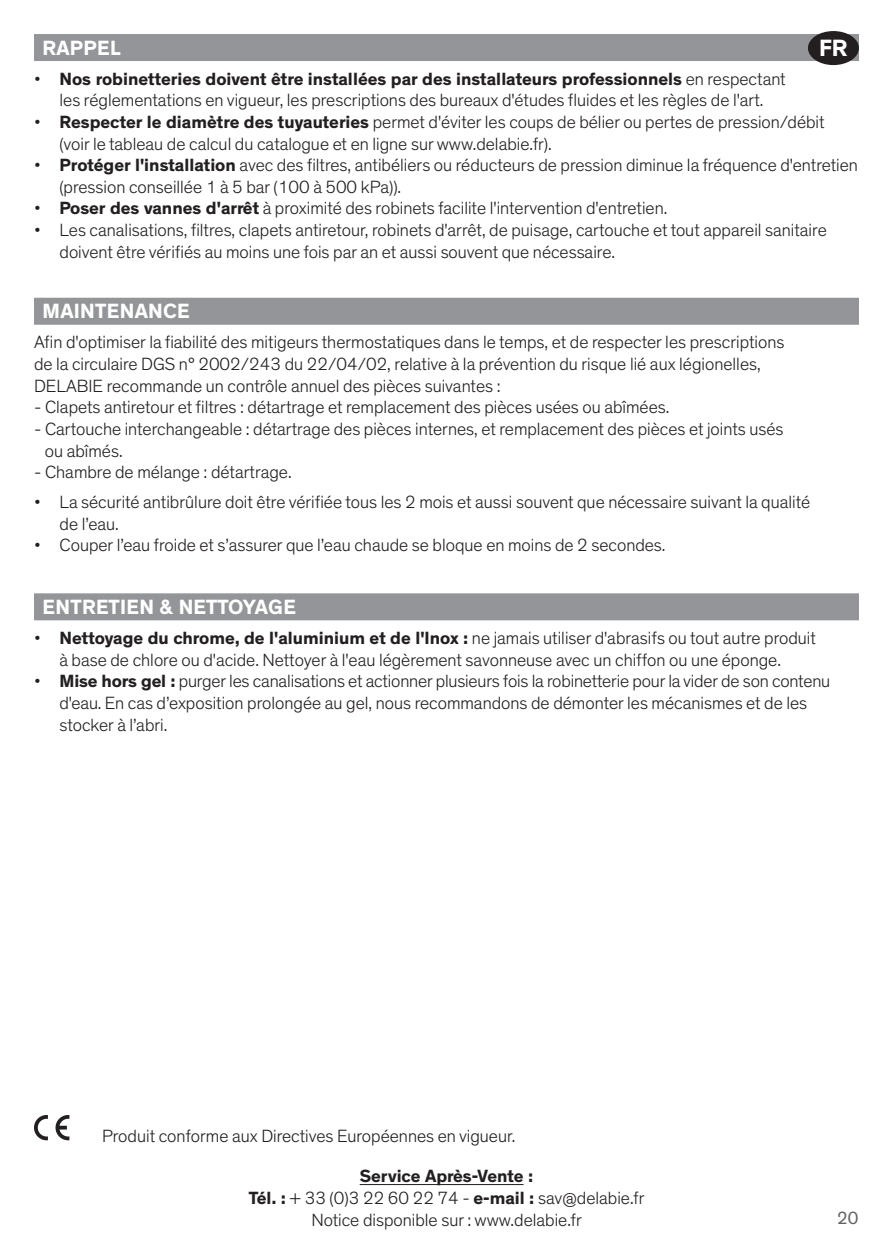
<style>
.page{position:relative;width:893px;height:1259px;background:#fff}
.page>*{position:absolute;margin:0;border:0;box-sizing:border-box;transform-origin:0 0}
.t1{font:700 24px "Theinhardt";color:#fff}
.t2{font:700 21px "Theinhardt";letter-spacing:.015em;color:#fff}
.t3{font:300 18px/21.6px "Theinhardt";color:#231f20}
.t4{font:18px "Theinhardt";color:#636366}
.s1{font-weight:700}
</style>
<div class="page">
<div style="left:34px;top:34px;width:825px;height:27px;background:#939598"></div>
<svg style="left:34px;top:1115px;width:35px;height:25px"></svg>
<hr style="left:360px;top:1184px;width:164px;height:1px;background:#231f20">
<div style="left:34px;top:298px;width:825px;height:27px;background:#939598"></div>
<div style="left:34px;top:593px;width:825px;height:27px;background:#939598"></div>
<div style="left:808px;top:31px;width:51px;height:34px;background:#231f20;border-radius:50%"></div>
<h1 class="t1" style="left:819px;top:34px;width:30px">FR</h1>
<p class="t2" style="left:43px;top:35px;width:80px">RAPPEL</p>
<p class="t3" style="left:34px;top:68px;width:753px;text-align:center">• <span class="s1">Nos robinetteries doivent être installées par des installateurs professionnels</span> en respectant les réglementations en vigueur, les prescriptions des bureaux d'études fluides et les règles de l'art.</p>
<p class="t3" style="left:60px;top:111px;width:767px;text-indent:-26px">• <span class="s1">Respecter le diamètre des tuyauteries</span> permet d'éviter les coups de bélier ou pertes de pression/débit (voir le tableau de calcul du catalogue et en ligne sur www.delabie.fr).</p>
<p class="t3" style="left:60px;top:154px;width:800px;text-indent:-26px">• <span class="s1">Protéger l'installation</span> avec des filtres, antibéliers ou réducteurs de pression diminue la fréquence d'entretien (pression conseillée 1 à 5 bar (100 à 500 kPa)).</p>
<p class="t3" style="left:34px;top:198px;width:635px">• <span class="s1">Poser des vannes d'arrêt</span> à proximité des robinets facilite l'intervention d'entretien.</p>
<p class="t3" style="left:60px;top:219px;width:769px;text-indent:-26px">• Les canalisations, filtres, clapets antiretour, robinets d'arrêt, de puisage, cartouche et tout appareil sanitaire doivent être vérifiés au moins une fois par an et aussi souvent que nécessaire.</p>
<p class="t2" style="left:43px;top:299px;width:149px">MAINTENANCE</p>
<p class="t3" style="left:34px;top:332px;width:752px">Afin d'optimiser la fiabilité des mitigeurs thermostatiques dans le temps, et de respecter les prescriptions de la circulaire DGS n° 2002/243 du 22/04/02, relative à la prévention du risque lié aux légionelles,<br>DELABIE recommande un contrôle annuel des pièces suivantes :</p>
<p class="t3" style="left:34px;top:396px;width:637px">- Clapets antiretour et filtres : détartrage et remplacement des pièces usées ou abîmées.</p>
<p class="t3" style="left:45px;top:418px;width:740px;text-indent:-11px">- Cartouche interchangeable : détartrage des pièces internes, et remplacement des pièces et joints usés ou abîmés.</p>
<p class="t3" style="left:34px;top:461px;width:259px">- Chambre de mélange : détartrage.</p>
<p class="t3" style="left:60px;top:491px;width:752px;text-indent:-26px">• La sécurité antibrûlure doit être vérifiée tous les 2 mois et aussi souvent que nécessaire suivant la qualité de l’eau.</p>
<p class="t3" style="left:34px;top:534px;width:633px">• Couper l’eau froide et s’assurer que l’eau chaude se bloque en moins de 2 secondes.</p>
<p class="t2" style="left:43px;top:595px;width:255px">ENTRETIEN &amp; NETTOYAGE</p>
<p class="t3" style="left:34px;top:627px;width:783px;text-align:center">• <span class="s1">Nettoyage du chrome, de l'aluminium et de l'Inox :</span> ne jamais utiliser d'abrasifs ou tout autre produit à base de chlore ou d'acide. Nettoyer à l'eau légèrement savonneuse avec un chiffon ou une éponge.</p>
<p class="t3" style="left:60px;top:670px;width:772px;text-indent:-26px">• <span class="s1">Mise hors gel :</span> purger les canalisations et actionner plusieurs fois la robinetterie pour la vider de son contenu d'eau. En cas d’exposition prolongée au gel, nous recommandons de démonter les mécanismes et de les stocker à l’abri.</p>
<p class="t3" style="left:102px;top:1124px;width:415px">Produit conforme aux Directives Européennes en vigueur.</p>
<p class="t3" style="left:249px;top:1165px;width:397px;text-align:center"><span class="s1">Service Après-Vente :<br>Tél. :</span> + 33 (0)3 22 60 22 74 - <span class="s1">e-mail :</span> sav@delabie.fr<br>Notice disponible sur : www.delabie.fr</p>
<p class="t4" style="left:837px;top:1210px;width:23px">20</p>
</div>
